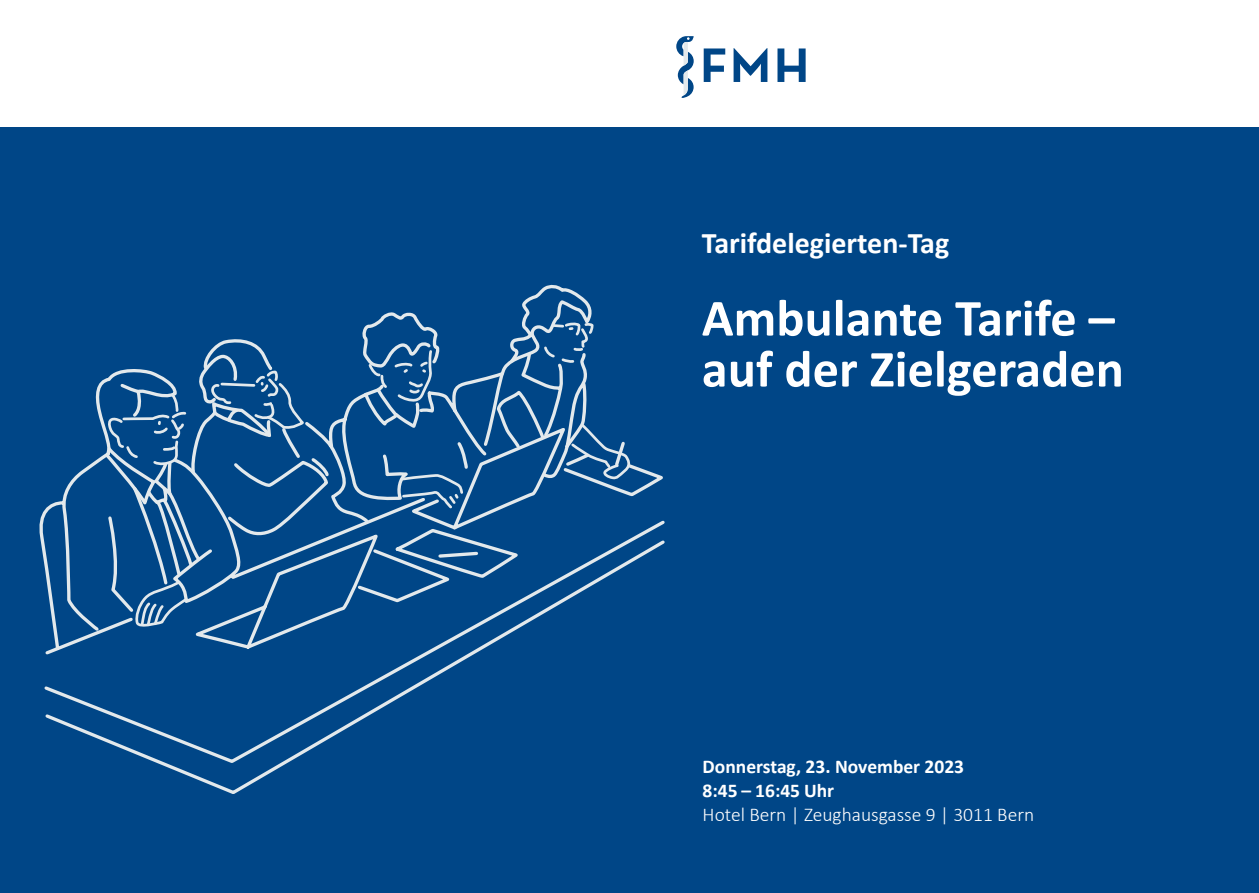
<style>
.page{position:relative;width:1259px;height:893px;background:#fff}
.page>*{position:absolute;margin:0;border:0;box-sizing:border-box;transform-origin:0 0}
.t1{font:700 52.5px/51px "Calibri";color:#fff}
.t2{font:700 30px "Calibri";color:#fff}
.t3{font:700 19.5px/24px "Calibri";color:#fff}
.t4{font:300 19.5px "Calibri";color:#fff}
</style>
<div class="page">
<div style="left:629px;top:128px;width:630px;height:765px;background:#004687"></div>
<div style="left:0;top:128px;width:629px;height:765px;background:#004687"></div>
<svg style="left:703px;top:48px;width:22px;height:34px"></svg>
<svg style="left:733px;top:48px;width:34px;height:34px"></svg>
<svg style="left:777px;top:48px;width:28px;height:34px"></svg>
<svg style="left:676px;top:36px;width:17px;height:62px"></svg>
<svg style="left:522px;top:286px;width:70px;height:36px"></svg>
<svg style="left:43px;top:436px;width:622px;height:358px"></svg>
<svg style="left:92px;top:312px;width:328px;height:156px"></svg>
<svg style="left:130px;top:484px;width:73px;height:215px"></svg>
<svg style="left:139px;top:322px;width:456px;height:305px"></svg>
<h2 class="t2" style="left:702px;top:224px;width:249px">Tarifdelegierten-Tag</h2>
<h1 class="t1" style="left:702px;top:293px;width:424px">Ambulante Tarife – auf der Zielgeraden</h1>
<p class="t3" style="left:702px;top:754px;width:263px">Donnerstag, 23. November 2023<br>8:45 – 16:45 Uhr</p>
<p class="t4" style="left:702px;top:802px;width:333px">Hotel Bern | Zeughausgasse 9 | 3011 Bern</p>
</div>
